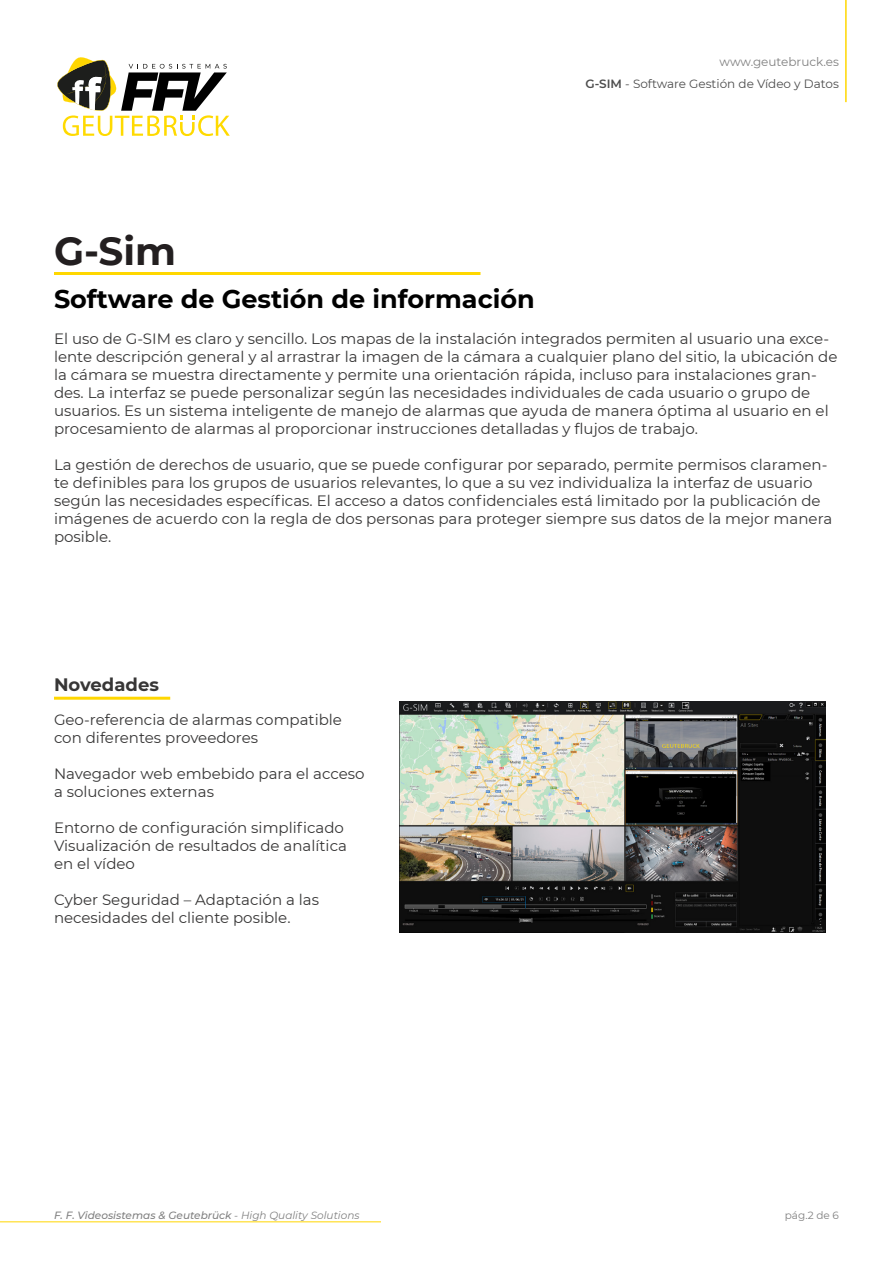
<style>
.page{position:relative;width:893px;height:1263px;background:#fff}
.page>*{position:absolute;margin:0;border:0;box-sizing:border-box;transform-origin:0 0}
.t1{font:700 39px "Montserrat";color:#231f20}
.t2{font:700 25.5px "Montserrat";color:#000}
.t3{font:700 18px "Montserrat";color:#373636}
.t4{font:15px/18px "Montserrat";color:#373636}
.t5{font:12px/22px "Montserrat";color:#4d4d4d;text-align:right}
.t6{font:italic 500 10.5px "Montserrat";color:#808080}
.t7{font:10.5px "Montserrat";color:#808080}
.s1{color:#808080}
.s2{font-weight:600}
.s3{font-weight:400}
</style>
<div class="page">
<svg style="left:57px;top:57px;width:173px;height:79px"></svg>
<hr style="left:845px;top:0;width:2px;height:102px;background:#ffd700">
<hr style="left:0;top:1221px;width:381px;height:1px;background:#ffd700">
<img style="left:400px;top:702px;width:426px;height:230px">
<hr style="left:54px;top:272px;width:426px;height:3px;background:#ffd700">
<hr style="left:54px;top:697px;width:116px;height:3px;background:#ffd700">
<p class="t1" style="left:54px;top:223px;width:124px">G-Sim</p>
<p class="t5" style="left:585px;top:50px;width:255px"><span class="s1">www.geutebruck.es<br></span><span class="s2">G-SIM</span> - Software Gestión de Vídeo y Datos</p>
<p class="t2" style="left:54px;top:281px;width:482px">Software de Gestión de información</p>
<p class="t4" style="left:54px;top:329px;width:785px">El uso de G-SIM es claro y sencillo. Los mapas de la instalación integrados permiten al usuario una exce&shy;lente descripción general y al arrastrar la imagen de la cámara a cualquier plano del sitio, la ubicación de la cámara se muestra directamente y permite una orientación rápida, incluso para instalaciones gran&shy;des. La interfaz se puede personalizar según las necesidades individuales de cada usuario o grupo de usuarios. Es un sistema inteligente de manejo de alarmas que ayuda de manera óptima al usuario en el procesamiento de alarmas al proporcionar instrucciones detalladas y flujos de trabajo.</p>
<p class="t4" style="left:54px;top:455px;width:780px">La gestión de derechos de usuario, que se puede configurar por separado, permite permisos claramen&shy;te definibles para los grupos de usuarios relevantes, lo que a su vez individualiza la interfaz de usuario según las necesidades específicas. El acceso a datos confidenciales está limitado por la publicación de imágenes de acuerdo con la regla de dos personas para proteger siempre sus datos de la mejor manera posible.</p>
<p class="t3" style="left:54px;top:671px;width:106px">Novedades</p>
<p class="t4" style="left:54px;top:710px;width:289px">Geo-referencia de alarmas compatible</p>
<p class="t4" style="left:54px;top:728px;width:206px">con diferentes proveedores</p>
<p class="t4" style="left:54px;top:764px;width:312px">Navegador web embebido para el acceso</p>
<p class="t4" style="left:54px;top:782px;width:161px">a soluciones externas</p>
<p class="t4" style="left:54px;top:818px;width:292px">Entorno de configuración simplificado</p>
<p class="t4" style="left:54px;top:836px;width:294px">Visualización de resultados de analítica</p>
<p class="t4" style="left:54px;top:854px;width:82px">en el vídeo</p>
<p class="t4" style="left:54px;top:890px;width:267px">Cyber Seguridad – Adaptación a las</p>
<p class="t4" style="left:54px;top:908px;width:238px">necesidades del cliente posible.</p>
<p class="t6" style="left:54px;top:1208px;width:307px">F. F. Videosistemas &amp; Geutebrück <span class="s3">- High Quality Solutions</span></p>
<p class="t7" style="left:785px;top:1208px;width:56px">pág.2 de 6</p>
</div>
